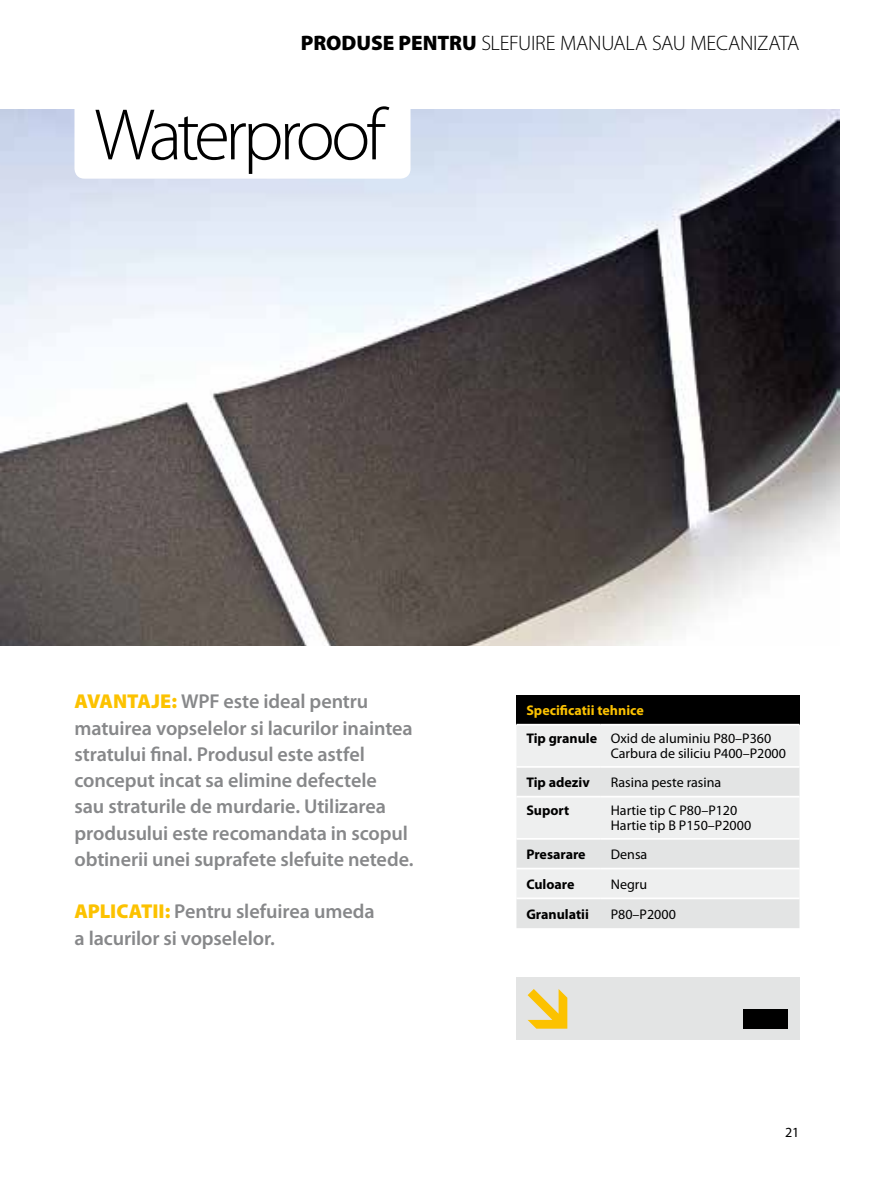
<style>
.page{position:relative;width:874px;height:1191px;background:#fff}
.page>*{position:absolute;margin:0;border:0;box-sizing:border-box;transform-origin:0 0}
.t1{font:300 73.5px "Myriad Pro";letter-spacing:-.065em;color:#000}
.t2{font:300 21px "Myriad Pro";letter-spacing:-.015em;color:#000}
.t3{font:600 20.12px/26.2px "Myriad Pro";letter-spacing:-.005em;color:#87888a}
.t4{font:14px/27.7px "Myriad Pro";color:#000}
.t5{font:700 14px "Myriad Pro";color:#000}
.s1{font-weight:900}
.s2{font-weight:900;color:#fcc200}
.s3{font-weight:700;color:#fcc200}
.s4{font-weight:700}
</style>
<div class="page">
<img style="left:0;top:109px;width:838px;height:536px">
<div style="left:74px;top:88px;width:336px;height:91px;background:#fff;border-radius:10px"></div>
<div style="left:516px;top:977px;width:283px;height:62px;background:#e3e4e4"></div>
<svg style="left:527px;top:989px;width:40px;height:39px"></svg>
<div style="left:743px;top:1008px;width:45px;height:20px;background:#000"></div>
<div style="left:516px;top:695px;width:283px;height:29px;background:#000"></div>
<div style="left:517px;top:726px;width:282px;height:40px;background:#eeefef"></div>
<svg style="left:516px;top:768px;width:283px;height:160px;fill:#e3e4e4"></svg>
<hr style="left:516px;top:795px;width:84px;height:2px;background:#fff">
<hr style="left:516px;top:838px;width:84px;height:1px;background:#fff">
<hr style="left:516px;top:867px;width:84px;height:2px;background:#fff">
<hr style="left:516px;top:897px;width:84px;height:2px;background:#fff">
<hr style="left:600px;top:795px;width:199px;height:2px;background:#fff">
<hr style="left:600px;top:838px;width:199px;height:1px;background:#fff">
<hr style="left:600px;top:867px;width:199px;height:2px;background:#fff">
<hr style="left:600px;top:897px;width:199px;height:2px;background:#fff">
<p class="t2" style="left:301px;top:32px;width:500px"><span class="s1">PRODUSE PENTRU</span> SLEFUIRE MANUALA SAU MECANIZATA</p>
<h1 class="t1" style="left:94px;top:94px;width:292px">Waterproof</h1>
<p class="t3" style="left:74px;top:689px;width:340px"><span class="s2">AVANTAJE:</span> WPF este ideal pentru matuirea vopselelor si lacurilor inaintea stratului final. Produsul este astfel conceput incat sa elimine defectele<br>sau straturile de murdarie. Utilizarea produsului este recomandata in scopul obtinerii unei suprafete slefuite netede.</p>
<p class="t3" style="left:74px;top:899px;width:301px"><span class="s2">APLICATII:</span> Pentru slefuirea umeda a lacurilor si vopselelor.</p>
<p class="t4" style="left:526px;top:697px;width:246px"><span class="s3">Specificatii tehnice<br></span><span class="s4">Tip granule</span> Oxid de aluminiu P80–P360</p>
<p class="t4" style="left:610px;top:740px;width:176px">Carbura de siliciu P400–P2000</p>
<p class="t5" style="left:526px;top:774px;width:65px">Tip adeziv</p>
<p class="t4" style="left:610px;top:768px;width:112px">Rasina peste rasina</p>
<p class="t5" style="left:526px;top:802px;width:44px">Suport</p>
<p class="t4" style="left:610px;top:802px;width:142px;line-height:15.8px">Hartie tip C P80–P120<br>Hartie tip B P150–P2000</p>
<p class="t5" style="left:526px;top:846px;width:61px">Presarare</p>
<p class="t4" style="left:610px;top:840px;width:38px">Densa</p>
<p class="t5" style="left:526px;top:876px;width:50px">Culoare</p>
<p class="t4" style="left:610px;top:870px;width:38px">Negru</p>
<p class="t5" style="left:526px;top:906px;width:64px">Granulatii</p>
<p class="t4" style="left:610px;top:900px;width:66px">P80–P2000</p>
<p class="t4" style="left:784px;top:1118px;width:16px">21</p>
</div>
